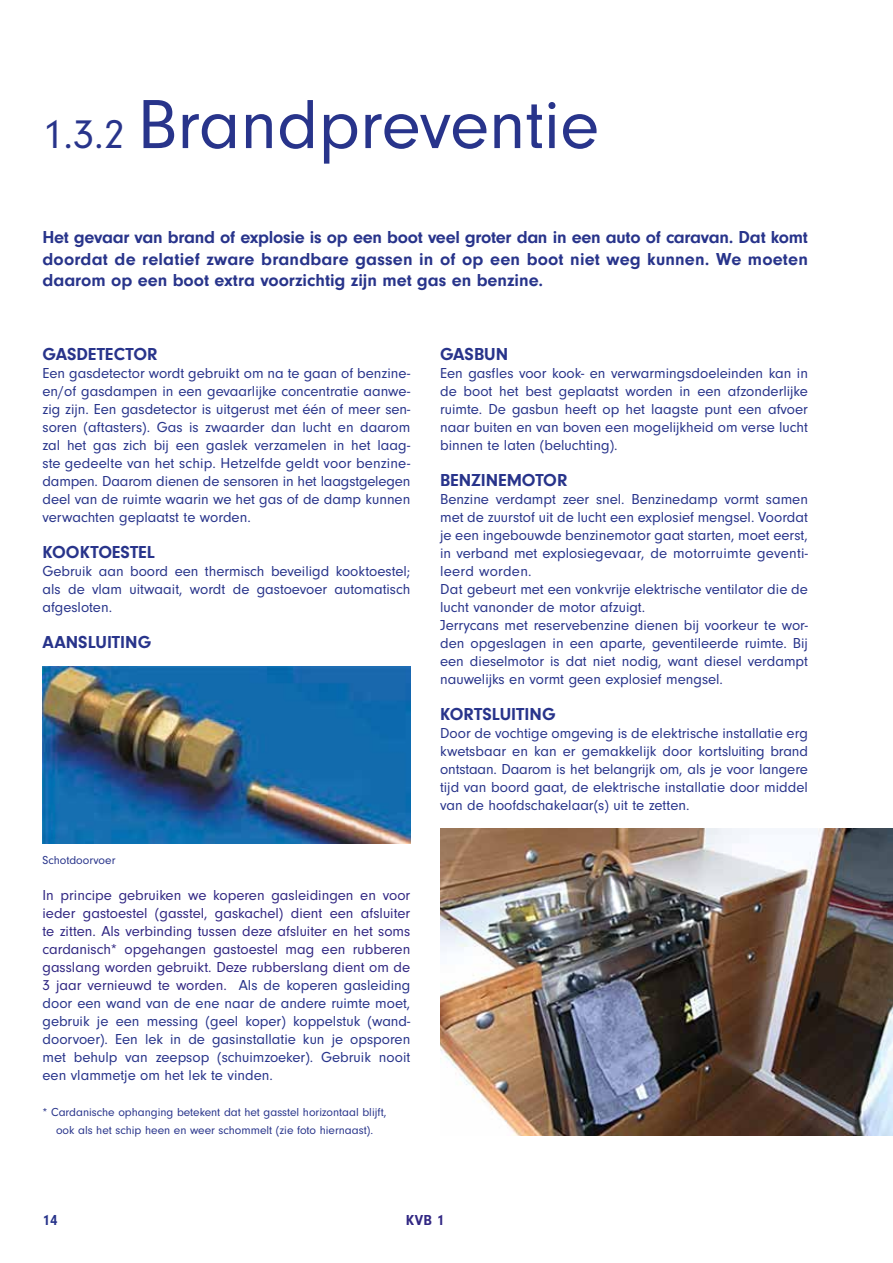
<style>
.page{position:relative;width:893px;height:1263px;background:#fff}
.page>*{position:absolute;margin:0;border:0;box-sizing:border-box;transform-origin:0 0}
.t1{font:72px "Neuzeit Gro";color:#28348b}
.t2{font:700 18px/21.6px "Neuzeit Gro";color:#28348b;text-align:justify}
.t3{font:15px/18px "Neuzeit Gro";color:#28348b;text-align:justify}
.t4{font:15px/18px "Neuzeit Gro";color:#312783;text-align:justify}
.t5{font:700 15px "Neuzeit Gro";color:#312783}
.t6{font:700 15px "Neuzeit Gro";color:#28348b}
.t7{font:12px/18px "Neuzeit Gro";color:#28348b;text-align:center}
.s1{font-size:42px}
.s2{color:#28348b}
</style>
<div class="page">
<img style="left:43px;top:666px;width:367px;height:177px">
<img style="left:440px;top:828px;width:453px;height:307px">
<h1 class="t1" style="left:43px;top:86px;width:558px"><span class="s1">1.3.2</span> Brandpreventie</h1>
<p class="t2" style="left:43px;top:226px;width:767px">Het gevaar van brand of explosie is op een boot veel groter dan in een auto of caravan. Dat komt doordat de relatief zware brandbare gassen in of op een boot niet weg kunnen. We moeten daarom op een boot extra voorzichtig zijn met gas en benzine.</p>
<p class="t2" style="left:43px;top:343px;width:117px">GASDETECTOR</p>
<p class="t3" style="left:43px;top:364px;width:369px">Een gasdetector wordt gebruikt om na te gaan of benzine&shy;en/of gasdampen in een gevaarlijke concentratie aanwe&shy;zig zijn. Een gasdetector is uitgerust met één of meer sen&shy;soren (aftasters). Gas is zwaarder dan lucht en daarom zal het gas zich bij een gaslek verzamelen in het laag&shy;ste gedeelte van het schip. Hetzelfde geldt voor benzine&shy;dampen. Daarom dienen de sensoren in het laagstgelegen deel van de ruimte waarin we het gas of de damp kunnen verwachten geplaatst te worden.</p>
<p class="t2" style="left:43px;top:541px;width:114px">KOOKTOESTEL</p>
<p class="t3" style="left:43px;top:562px;width:369px">Gebruik aan boord een thermisch beveiligd kooktoestel; als de vlam uitwaait, wordt de gastoevoer automatisch afgesloten.</p>
<p class="t2" style="left:43px;top:631px;width:110px">AANSLUITING</p>
<p class="t7" style="left:43px;top:851px;width:74px">Schotdoorvoer</p>
<p class="t4" style="left:43px;top:886px;width:369px">In principe gebruiken we koperen gasleidingen en voor ieder gastoestel (gasstel, gaskachel) dient een afsluiter te zitten. Als verbinding tussen deze afsluiter en het soms cardanisch* opgehangen gastoestel mag een rubberen gasslang worden gebruikt. Deze rubberslang dient om de 3 jaar vernieuwd te worden. <span class="s2">Als de koperen gasleiding door een wand van de ene naar de andere ruimte moet, gebruik je een messing (geel koper) koppelstuk (wand&shy;doorvoer). Een lek in de gasinstallatie kun je opsporen met behulp van zeepsop (schuimzoeker). Gebruik nooit een vlammetje om het lek te vinden.</span></p>
<p class="t7" style="left:43px;top:1103px;width:346px">* Cardanische ophanging betekent dat het gasstel horizontaal blijft, ook als het schip heen en weer schommelt (zie foto hiernaast).</p>
<p class="t2" style="left:440px;top:343px;width:70px">GASBUN</p>
<p class="t3" style="left:440px;top:364px;width:369px">Een gasfles voor kook- en verwarmingsdoeleinden kan in de boot het best geplaatst worden in een afzonderlijke ruimte. De gasbun heeft op het laagste punt een afvoer naar buiten en van boven een mogelijkheid om verse lucht binnen te laten (beluchting).</p>
<p class="t2" style="left:440px;top:469px;width:129px">BENZINEMOTOR</p>
<p class="t3" style="left:440px;top:490px;width:369px;text-align:left">Benzine verdampt zeer snel. Benzinedamp vormt samen met de zuurstof uit de lucht een explosief mengsel. Voordat je een ingebouwde benzinemotor gaat starten, moet eerst, in verband met explosiegevaar, de motorruimte geventi&shy;leerd worden.<br>Dat gebeurt met een vonkvrije elektrische ventilator die de lucht vanonder de motor afzuigt.<br>Jerrycans met reservebenzine dienen bij voorkeur te wor&shy;den opgeslagen in een aparte, geventileerde ruimte. Bij een dieselmotor is dat niet nodig, want diesel verdampt nauwelijks en vormt geen explosief mengsel.</p>
<p class="t2" style="left:440px;top:703px;width:117px">KORTSLUITING</p>
<p class="t3" style="left:440px;top:724px;width:369px">Door de vochtige omgeving is de elektrische installatie erg kwetsbaar en kan er gemakkelijk door kortsluiting brand ontstaan. Daarom is het belangrijk om, als je voor langere tijd van boord gaat, de elektrische installatie door middel van de hoofdschakelaar(s) uit te zetten.</p>
<p class="t6" style="left:43px;top:1212px;width:16px">14</p>
<p class="t5" style="left:406px;top:1212px;width:40px">KVB 1</p>
</div>
